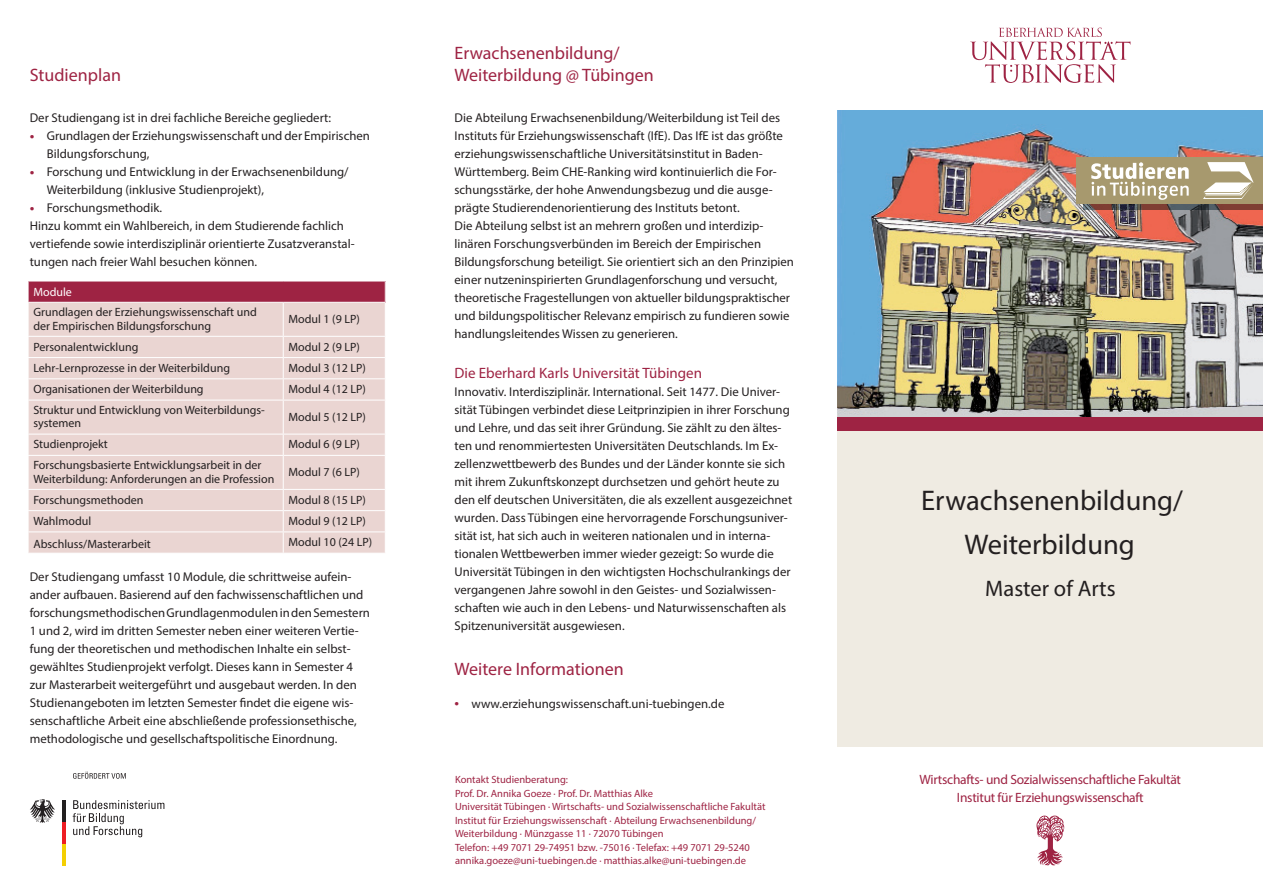
<style>
.page{position:relative;width:1263px;height:893px;background:#fff}
.page>*{position:absolute;margin:0;border:0;box-sizing:border-box;transform-origin:0 0}
.t1{font:28.5px/43.2px "Myriad Pro";color:#231f20;text-align:center}
.t2{font:22.5px "Myriad Pro";color:#231f20}
.INNEN_Überschrift{font:18px/22.5px "Myriad Pro";color:#9e2343}
.INNEN_Subhead{font:15px "Myriad Pro";color:#9e2343}
.t3{font:13.5px "Myriad Pro";letter-spacing:-.02em;color:#9e2343}
.INNEN_FT{font:12.75px/18px "Myriad Pro";color:#231f20}
.TABELLE_FT{font:12px/13.5px "Myriad Pro";color:#231f20}
.TABELEL_Überschrift{font:12px "Myriad Pro";color:#fff}
.t4{font:10.5px/13.5px "Myriad Pro";color:#9e2343}
.s1{font-size:16.5px;color:#9e2343}
</style>
<div class="page">
<div style="left:838px;top:431px;width:425px;height:315px;background:#efebe2"></div>
<svg style="left:1036px;top:816px;width:28px;height:49px"></svg>
<svg style="left:970px;top:28px;width:160px;height:55px"></svg>
<div style="left:838px;top:417px;width:425px;height:14px;background:#9e2343"></div>
<img style="left:838px;top:111px;width:425px;height:306px">
<svg style="left:1083px;top:204px;width:180px;height:5px"></svg>
<div style="left:1077px;top:157px;width:186px;height:47px;background:#a7996e"></div>
<svg style="left:1091px;top:162px;width:98px;height:38px"></svg>
<svg style="left:1203px;top:162px;width:50px;height:37px"></svg>
<div style="left:28px;top:281px;width:357px;height:21px;background:#9e2343"></div>
<div style="left:29px;top:303px;width:356px;height:250px;background:#ead5d2"></div>
<hr style="left:28px;top:281px;width:255px;height:1px;background:#fff">
<svg style="left:28px;top:281px;width:1px;height:21px"></svg>
<hr style="left:283px;top:281px;width:103px;height:1px;background:#fff">
<svg style="left:385px;top:281px;width:1px;height:21px"></svg>
<hr style="left:28px;top:336px;width:255px;height:1px;background:#fff">
<hr style="left:283px;top:336px;width:103px;height:1px;background:#fff">
<hr style="left:28px;top:357px;width:255px;height:1px;background:#fff">
<hr style="left:283px;top:357px;width:103px;height:1px;background:#fff">
<hr style="left:28px;top:378px;width:255px;height:1px;background:#fff">
<svg style="left:28px;top:337px;width:1px;height:63px"></svg>
<hr style="left:283px;top:378px;width:103px;height:1px;background:#fff">
<hr style="left:28px;top:400px;width:255px;height:1px;background:#fff">
<hr style="left:283px;top:400px;width:103px;height:1px;background:#fff">
<hr style="left:28px;top:434px;width:255px;height:1px;background:#fff">
<svg style="left:28px;top:435px;width:1px;height:20px"></svg>
<hr style="left:283px;top:434px;width:103px;height:1px;background:#fff">
<hr style="left:28px;top:455px;width:255px;height:1px;background:#fff">
<hr style="left:283px;top:455px;width:103px;height:1px;background:#fff">
<hr style="left:28px;top:489px;width:255px;height:1px;background:#fff">
<hr style="left:283px;top:489px;width:103px;height:1px;background:#fff">
<hr style="left:28px;top:510px;width:255px;height:1px;background:#fff">
<hr style="left:283px;top:510px;width:103px;height:1px;background:#fff">
<hr style="left:28px;top:531px;width:255px;height:1px;background:#fff">
<svg style="left:28px;top:490px;width:1px;height:63px"></svg>
<hr style="left:283px;top:531px;width:103px;height:1px;background:#fff">
<hr style="left:283px;top:303px;width:1px;height:33px;background:#fff">
<svg style="left:283px;top:337px;width:1px;height:63px"></svg>
<hr style="left:283px;top:401px;width:1px;height:33px;background:#fff">
<svg style="left:283px;top:435px;width:1px;height:20px"></svg>
<hr style="left:283px;top:456px;width:1px;height:33px;background:#fff">
<svg style="left:283px;top:490px;width:1px;height:63px"></svg>
<svg style="left:73px;top:800px;width:91px;height:37px"></svg>
<hr style="left:62px;top:844px;width:3px;height:21px;background:#f4cf02">
<hr style="left:62px;top:822px;width:3px;height:22px;background:#ee1d23">
<hr style="left:62px;top:800px;width:3px;height:22px;background:#231f20">
<svg style="left:30px;top:799px;width:25px;height:24px"></svg>
<svg style="left:73px;top:772px;width:53px;height:7px"></svg>
<p class="INNEN_Überschrift" style="left:30px;top:64px;width:93px">Studienplan</p>
<p class="INNEN_FT" style="left:30px;top:108px;width:303px">Der Studiengang ist in drei fachliche Bereiche gegliedert:</p>
<p class="INNEN_FT" style="left:47px;top:126px;width:325px;text-indent:-17px"><span class="s1">•</span> Grundlagen der Erziehungswissenschaft und der Empirischen<br>Bildungsforschung,</p>
<p class="INNEN_FT" style="left:47px;top:162px;width:303px;text-indent:-17px"><span class="s1">•</span> Forschung und Entwicklung in der Erwachsenenbildung/<br>Weiterbildung (inklusive Studienprojekt),</p>
<p class="INNEN_FT" style="left:30px;top:198px;width:134px"><span class="s1">•</span> Forschungsmethodik.</p>
<p class="INNEN_FT" style="left:30px;top:216px;width:326px">Hinzu kommt ein Wahlbereich, in dem Studierende fachlich vertiefende sowie interdisziplinär orientierte Zusatzveranstal&shy;tungen nach freier Wahl besuchen können.</p>
<p class="TABELEL_Überschrift" style="left:33px;top:285px;width:40px">Module</p>
<p class="TABELLE_FT" style="left:33px;top:305px;width:225px">Grundlagen der Erziehungswissenschaft und der Empirischen Bildungsforschung</p>
<p class="TABELLE_FT" style="left:289px;top:312px;width:73px">Modul 1 (9 LP)</p>
<p class="TABELLE_FT" style="left:33px;top:340px;width:106px">Personalentwicklung</p>
<p class="TABELLE_FT" style="left:289px;top:340px;width:73px">Modul 2 (9 LP)</p>
<p class="TABELLE_FT" style="left:33px;top:361px;width:198px">Lehr-Lernprozesse in der Weiterbildung</p>
<p class="TABELLE_FT" style="left:289px;top:361px;width:79px">Modul 3 (12 LP)</p>
<p class="TABELLE_FT" style="left:33px;top:382px;width:172px">Organisationen der Weiterbildung</p>
<p class="TABELLE_FT" style="left:289px;top:382px;width:79px">Modul 4 (12 LP)</p>
<p class="TABELLE_FT" style="left:33px;top:403px;width:233px">Struktur und Entwicklung von Weiterbildungs&shy;systemen</p>
<p class="TABELLE_FT" style="left:289px;top:410px;width:79px">Modul 5 (12 LP)</p>
<p class="TABELLE_FT" style="left:33px;top:437px;width:76px">Studienprojekt</p>
<p class="TABELLE_FT" style="left:289px;top:437px;width:73px">Modul 6 (9 LP)</p>
<p class="TABELLE_FT" style="left:33px;top:458px;width:229px">Forschungsbasierte Entwicklungsarbeit in der</p>
<p class="TABELLE_FT" style="left:33px;top:472px;width:242px">Weiterbildung: Anforderungen an die Profession</p>
<p class="TABELLE_FT" style="left:289px;top:465px;width:73px">Modul 7 (6 LP)</p>
<p class="TABELLE_FT" style="left:33px;top:493px;width:112px">Forschungsmethoden</p>
<p class="TABELLE_FT" style="left:289px;top:493px;width:79px">Modul 8 (15 LP)</p>
<p class="TABELLE_FT" style="left:33px;top:514px;width:59px">Wahlmodul</p>
<p class="TABELLE_FT" style="left:289px;top:514px;width:79px">Modul 9 (12 LP)</p>
<p class="TABELLE_FT" style="left:33px;top:537px;width:119px">Abschluss/Masterarbeit</p>
<p class="TABELLE_FT" style="left:289px;top:535px;width:85px">Modul 10 (24 LP)</p>
<p class="INNEN_FT" style="left:30px;top:567px;width:342px">Der Studiengang umfasst 10 Module, die schrittweise aufein&shy;ander aufbauen. Basierend auf den fachwissenschaftlichen und forschungsmethodischen Grundlagenmodulen in den Semestern 1 und 2, wird im dritten Semester neben einer weiteren Vertie&shy;fung der theoretischen und methodischen Inhalte ein selbst&shy;gewähltes Studienprojekt verfolgt. Dieses kann in Semester 4 zur Masterarbeit weitergeführt und ausgebaut werden. In den Studienangeboten im letzten Semester findet die eigene wis&shy;senschaftliche Arbeit eine abschließende professionsethische, methodologische und gesellschaftspolitische Einordnung.</p>
<p class="INNEN_Überschrift" style="left:454px;top:41px;width:201px">Erwachsenenbildung/<br>Weiterbildung @ Tübingen</p>
<p class="INNEN_FT" style="left:454px;top:108px;width:330px">Die Abteilung Erwachsenenbildung/Weiterbildung ist Teil des<br>Instituts für Erziehungswissenschaft (IfE). Das IfE ist das größte erziehungswissenschaftliche Universitätsinstitut in Baden-</p>
<p class="INNEN_FT" style="left:454px;top:162px;width:324px">Württemberg. Beim CHE-Ranking wird kontinuierlich die For&shy;schungsstärke, der hohe Anwendungsbezug und die ausge&shy;prägte Studierendenorientierung des Instituts betont.</p>
<p class="INNEN_FT" style="left:454px;top:216px;width:341px">Die Abteilung selbst ist an mehrern großen und interdizip&shy;linären Forschungsverbünden im Bereich der Empirischen Bildungsforschung beteiligt. Sie orientiert sich an den Prinzipien einer nutzeninspirierten Grundlagenforschung und versucht, theoretische Fragestellungen von aktueller bildungspraktischer und bildungspolitischer Relevanz empirisch zu fundieren sowie handlungsleitendes Wissen zu generieren.</p>
<p class="INNEN_Subhead" style="left:454px;top:364px;width:249px">Die Eberhard Karls Universität Tübingen</p>
<p class="INNEN_FT" style="left:454px;top:383px;width:339px">Innovativ. Interdisziplinär. International. Seit 1477. Die Univer&shy;sität Tübingen verbindet diese Leitprinzipien in ihrer Forschung und Lehre, und das seit ihrer Gründung. Sie zählt zu den ältes&shy;ten und renommiertesten Universitäten Deutschlands. Im Ex&shy;zellenzwettbewerb des Bundes und der Länder konnte sie sich mit ihrem Zukunftskonzept durchsetzen und gehört heute zu den elf deutschen Universitäten, die als exzellent ausgezeichnet wurden. Dass Tübingen eine hervorragende Forschungsuniver&shy;sität ist, hat sich auch in weiteren nationalen und in interna&shy;tionalen Wettbewerben immer wieder gezeigt: So wurde die Universität Tübingen in den wichtigsten Hochschulrankings der vergangenen Jahre sowohl in den Geistes- und Sozialwissen&shy;schaften wie auch in den Lebens- und Naturwissenschaften als Spitzenuniversität ausgewiesen.</p>
<p class="INNEN_Überschrift" style="left:454px;top:658px;width:171px">Weitere Informationen</p>
<p class="INNEN_FT" style="left:454px;top:695px;width:271px"><span class="s1">•</span> www.erziehungswissenschaft.uni-tuebingen.de</p>
<p class="t4" style="left:455px;top:773px;width:200px">Kontakt Studienberatung:<br>Prof. Dr. Annika Goeze · Prof. Dr. Matthias Alke</p>
<p class="t4" style="left:455px;top:800px;width:312px">Universität Tübingen · Wirtschafts- und Sozialwissenschaftliche Fakultät<br>Institut für Erziehungswissenschaft · Abteilung Erwachsenenbildung/<br>Weiterbildung · Münzgasse 11 · 72070 Tübingen</p>
<p class="t4" style="left:455px;top:840px;width:296px">Telefon: +49 7071 29-74951 bzw. -75016 · Telefax: +49 7071 29-5240 annika.goeze@uni-tuebingen.de · matthias.alke@uni-tuebingen.de</p>
<p class="t1" style="left:921px;top:479px;width:263px">Erwachsenenbildung/<br>Weiterbildung</p>
<p class="t2" style="left:985px;top:574px;width:132px">Master of Arts</p>
<p class="t3" style="left:920px;top:771px;width:263px">Wirtschafts- und Sozialwissenschaftliche Fakultät</p>
<p class="t3" style="left:957px;top:789px;width:188px">Institut für Erziehungswissenschaft</p>
</div>
